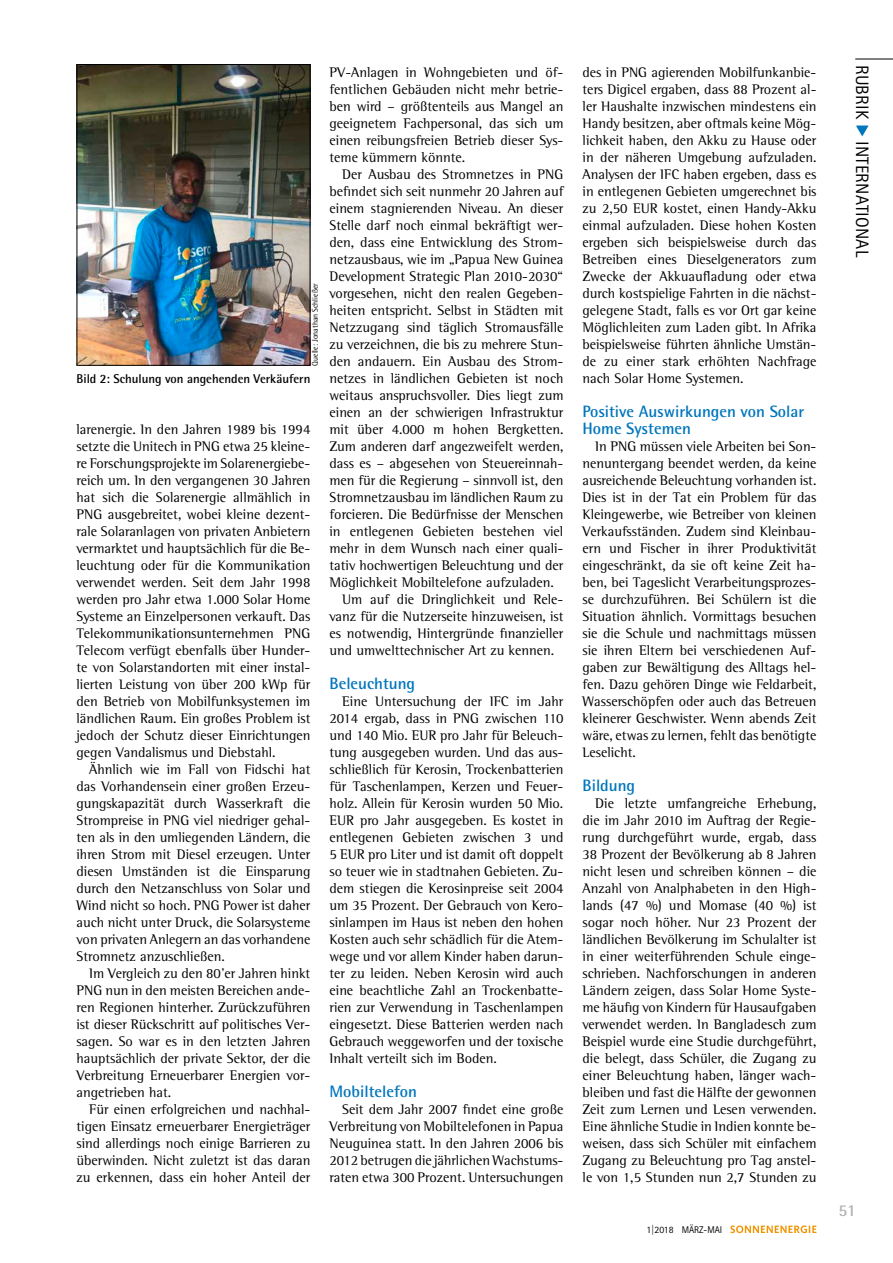
<style>
.page{position:relative;width:893px;height:1263px;background:#fff}
.page>*{position:absolute;margin:0;border:0;box-sizing:border-box;transform-origin:0 0}
.t1{font:18px "Rotis Sans Serif Std";letter-spacing:.01em;color:#000}
.t2{font:700 16.5px/17px "Rotis Semi Sans Std";color:#0076bd}
.t3{font:700 16.5px "Rotis Semi Sans Std";color:#b1b3b4}
.t4{font:14.25px/17px "Rotis Semi Serif Std";color:#000;text-align:justify}
.t5{font:700 12.75px "Rotis Semi Sans Std";color:#000}
.t6{font:9.75px "Rotis Sans Serif Std";color:#000}
.t7{font:8.25px "Rotis Semi Sans Std";color:#000;scale:.94 1}
.s1{color:#0076bd}
</style>
<div class="page">
<svg style="left:730px;top:1225px;width:86px;height:8px"></svg>
<hr style="left:855px;top:59px;width:38px;height:1px;background:#000">
<img style="left:79px;top:66px;width:229px;height:298px">
<div style="left:77px;top:64px;width:233px;height:302px;border:1px solid #000"></div>
<svg style="left:856px;top:125px;width:13px;height:12px"></svg>
<p class="t7" style="left:310px;top:366px;width:89px;rotate:-90deg">Quelle: Jonathan Schließer</p>
<p class="t5" style="left:77px;top:371px;width:235px">Bild 2: Schulung von angehenden Verkäufern</p>
<p class="t4" style="left:77px;top:420px;width:235px">larenergie. In den Jahren 1989 bis 1994 setzte die Unitech in PNG etwa 25 kleine&shy;re Forschungsprojekte im Solarenergiebe&shy;reich um. In den vergangenen 30 Jahren hat sich die Solarenergie allmählich in PNG ausgebreitet, wobei kleine dezent&shy;rale Solaranlagen von privaten Anbietern vermarktet und hauptsächlich für die Be&shy;leuchtung oder für die Kommunikation verwendet werden. Seit dem Jahr 1998 werden pro Jahr etwa 1.000 Solar Home Systeme an Einzelpersonen verkauft. Das Telekommunikationsunternehmen PNG Telecom verfügt ebenfalls über Hunder&shy;te von Solarstandorten mit einer instal&shy;lierten Leistung von über 200 kWp für den Betrieb von Mobilfunksystemen im ländlichen Raum. Ein großes Problem ist jedoch der Schutz dieser Einrichtungen gegen Vandalismus und Diebstahl.</p>
<p class="t4" style="left:77px;top:761px;width:235px;text-indent:13px">Ähnlich wie im Fall von Fidschi hat das Vorhandensein einer großen Erzeu&shy;gungskapazität durch Wasserkraft die Strompreise in PNG viel niedriger gehal&shy;ten als in den umliegenden Ländern, die ihren Strom mit Diesel erzeugen. Unter diesen Umständen ist die Einsparung durch den Netzanschluss von Solar und Wind nicht so hoch. PNG Power ist daher auch nicht unter Druck, die Solarsysteme von privaten Anlegern an das vorhandene Stromnetz anzuschließen.</p>
<p class="t4" style="left:77px;top:965px;width:235px;text-indent:13px">Im Vergleich zu den 80’er Jahren hinkt PNG nun in den meisten Bereichen ande&shy;ren Regionen hinterher. Zurückzuführen ist dieser Rückschritt auf politisches Ver&shy;sagen. So war es in den letzten Jahren hauptsächlich der private Sektor, der die Verbreitung Erneuerbarer Energien vor&shy;angetrieben hat.</p>
<p class="t4" style="left:77px;top:1101px;width:235px;text-indent:13px">Für einen erfolgreichen und nachhal&shy;tigen Einsatz erneuerbarer Energieträger sind allerdings noch einige Barrieren zu überwinden. Nicht zuletzt ist das daran zu erkennen, dass ein hoher Anteil der</p>
<p class="t4" style="left:330px;top:64px;width:235px">PV-Anlagen in Wohngebieten und öf&shy;fentlichen Gebäuden nicht mehr betrie&shy;ben wird – größtenteils aus Mangel an geeignetem Fachpersonal, das sich um einen reibungsfreien Betrieb dieser Sys&shy;teme kümmern könnte.</p>
<p class="t4" style="left:342px;top:166px;width:223px">Der Ausbau des Stromnetzes in PNG</p>
<p class="t4" style="left:330px;top:183px;width:235px">befindet sich seit nunmehr 20 Jahren auf</p>
<p class="t4" style="left:330px;top:200px;width:235px">einem stagnierenden Niveau. An dieser</p>
<p class="t4" style="left:330px;top:217px;width:235px">Stelle darf noch einmal bekräftigt wer-</p>
<p class="t4" style="left:330px;top:234px;width:235px">den, dass eine Entwicklung des Strom-</p>
<p class="t4" style="left:330px;top:251px;width:235px">netzausbaus, wie im „Papua New Guinea</p>
<p class="t4" style="left:330px;top:268px;width:235px">Development Strategic Plan 2010-2030“</p>
<p class="t4" style="left:330px;top:285px;width:235px">vorgesehen, nicht den realen Gegeben-</p>
<p class="t4" style="left:330px;top:302px;width:235px">heiten entspricht. Selbst in Städten mit</p>
<p class="t4" style="left:330px;top:319px;width:235px">Netzzugang sind täglich Stromausfälle</p>
<p class="t4" style="left:330px;top:336px;width:235px">zu verzeichnen, die bis zu mehrere Stun-</p>
<p class="t4" style="left:330px;top:353px;width:235px">den andauern. Ein Ausbau des Strom-</p>
<p class="t4" style="left:330px;top:370px;width:235px">netzes in ländlichen Gebieten ist noch</p>
<p class="t4" style="left:330px;top:387px;width:235px">weitaus anspruchsvoller. Dies liegt zum</p>
<p class="t4" style="left:330px;top:404px;width:235px">einen an der schwierigen Infrastruktur</p>
<p class="t4" style="left:330px;top:421px;width:235px">mit über 4.000 m hohen Bergketten.</p>
<p class="t4" style="left:330px;top:438px;width:235px">Zum anderen darf angezweifelt werden,</p>
<p class="t4" style="left:330px;top:455px;width:235px">dass es – abgesehen von Steuereinnah-</p>
<p class="t4" style="left:330px;top:472px;width:235px">men für die Regierung – sinnvoll ist, den</p>
<p class="t4" style="left:330px;top:489px;width:235px">Stromnetzausbau im ländlichen Raum zu</p>
<p class="t4" style="left:330px;top:506px;width:235px">forcieren. Die Bedürfnisse der Menschen</p>
<p class="t4" style="left:330px;top:523px;width:235px">in entlegenen Gebieten bestehen viel</p>
<p class="t4" style="left:330px;top:540px;width:235px">mehr in dem Wunsch nach einer quali-</p>
<p class="t4" style="left:330px;top:557px;width:235px">tativ hochwertigen Beleuchtung und der</p>
<p class="t4" style="left:330px;top:574px;width:226px">Möglichkeit Mobiltelefone aufzuladen.</p>
<p class="t4" style="left:342px;top:591px;width:223px">Um auf die Dringlichkeit und Rele-</p>
<p class="t4" style="left:330px;top:608px;width:235px">vanz für die Nutzerseite hinzuweisen, ist</p>
<p class="t4" style="left:330px;top:625px;width:235px">es notwendig, Hintergründe finanzieller</p>
<p class="t4" style="left:330px;top:642px;width:226px">und umwelttechnischer Art zu kennen.</p>
<p class="t2" style="left:330px;top:674px;width:87px">Beleuchtung</p>
<p class="t4" style="left:330px;top:693px;width:235px;text-indent:13px">Eine Untersuchung der IFC im Jahr 2014 ergab, dass in PNG zwischen 110 und 140 Mio. EUR pro Jahr für Beleuch&shy;tung ausgegeben wurden. Und das aus&shy;schließlich für Kerosin, Trockenbatterien für Taschenlampen, Kerzen und Feuer&shy;holz. Allein für Kerosin wurden 50 Mio.<br>EUR pro Jahr ausgegeben. Es kostet in entlegenen Gebieten zwischen 3 und 5 EUR pro Liter und ist damit oft doppelt so teuer wie in stadtnahen Gebieten. Zu&shy;dem stiegen die Kerosinpreise seit 2004 um 35 Prozent. Der Gebrauch von Kero&shy;sinlampen im Haus ist neben den hohen Kosten auch sehr schädlich für die Atem&shy;wege und vor allem Kinder haben darun&shy;ter zu leiden. Neben Kerosin wird auch eine beachtliche Zahl an Trockenbatte&shy;rien zur Verwendung in Taschenlampen eingesetzt. Diese Batterien werden nach Gebrauch weggeworfen und der toxische Inhalt verteilt sich im Boden.</p>
<p class="t2" style="left:330px;top:1083px;width:89px">Mobiltelefon</p>
<p class="t4" style="left:330px;top:1101px;width:235px;text-indent:13px">Seit dem Jahr 2007 findet eine große Verbreitung von Mobiltelefonen in Papua Neuguinea statt. In den Jahren 2006 bis 2012 betrugen die jährlichen Wachstums&shy;raten etwa 300 Prozent. Untersuchungen</p>
<p class="t4" style="left:583px;top:63px;width:235px">des in PNG agierenden Mobilfunkanbie&shy;ters Digicel ergaben, dass 88 Prozent al&shy;ler Haushalte inzwischen mindestens ein Handy besitzen, aber oftmals keine Mög&shy;lichkeit haben, den Akku zu Hause oder in der näheren Umgebung aufzuladen.<br>Analysen der IFC haben ergeben, dass es in entlegenen Gebieten umgerechnet bis zu 2,50 EUR kostet, einen Handy-Akku einmal aufzuladen. Diese hohen Kosten ergeben sich beispielsweise durch das Betreiben eines Dieselgenerators zum Zwecke der Akkuaufladung oder etwa durch kostspielige Fahrten in die nächst&shy;gelegene Stadt, falls es vor Ort gar keine Möglichleiten zum Laden gibt. In Afrika beispielsweise führten ähnliche Umstän&shy;de zu einer stark erhöhten Nachfrage nach Solar Home Systemen.</p>
<p class="t2" style="left:583px;top:402px;width:223px">Positive Auswirkungen von Solar<br>Home Systemen</p>
<p class="t4" style="left:583px;top:437px;width:235px;text-indent:13px">In PNG müssen viele Arbeiten bei Son&shy;nenuntergang beendet werden, da keine ausreichende Beleuchtung vorhanden ist.<br>Dies ist in der Tat ein Problem für das Kleingewerbe, wie Betreiber von kleinen Verkaufsständen. Zudem sind Kleinbau&shy;ern und Fischer in ihrer Produktivität eingeschränkt, da sie oft keine Zeit ha&shy;ben, bei Tageslicht Verarbeitungsprozes&shy;se durchzuführen. Bei Schülern ist die Situation ähnlich. Vormittags besuchen sie die Schule und nachmittags müssen sie ihren Eltern bei verschiedenen Auf&shy;gaben zur Bewältigung des Alltags hel&shy;fen. Dazu gehören Dinge wie Feldarbeit, Wasserschöpfen oder auch das Betreuen kleinerer Geschwister. Wenn abends Zeit wäre, etwas zu lernen, fehlt das benötigte Leselicht.</p>
<p class="t2" style="left:583px;top:777px;width:54px">Bildung</p>
<p class="t4" style="left:583px;top:795px;width:235px;text-indent:13px">Die letzte umfangreiche Erhebung, die im Jahr 2010 im Auftrag der Regie&shy;rung durchgeführt wurde, ergab, dass 38 Prozent der Bevölkerung ab 8 Jahren nicht lesen und schreiben können – die Anzahl von Analphabeten in den High&shy;lands (47 %) und Momase (40 %) ist sogar noch höher. Nur 23 Prozent der ländlichen Bevölkerung im Schulalter ist in einer weiterführenden Schule einge&shy;schrieben. Nachforschungen in anderen Ländern zeigen, dass Solar Home Syste&shy;me häufig von Kindern für Hausaufgaben verwendet werden. In Bangladesch zum Beispiel wurde eine Studie durchgeführt, die belegt, dass Schüler, die Zugang zu einer Beleuchtung haben, länger wach&shy;bleiben und fast die Hälfte der gewonnen Zeit zum Lernen und Lesen verwenden.<br>Eine ähnliche Studie in Indien konnte be&shy;weisen, dass sich Schüler mit einfachem Zugang zu Beleuchtung pro Tag anstel&shy;le von 1,5 Stunden nun 2,7 Stunden zu</p>
<p class="t6" style="left:646px;top:1223px;width:77px">1|2018 MÄRZ-MAI</p>
<p class="t1" style="left:873px;top:65px;width:194px;rotate:90deg">RUBRIK <span class="s1">◆</span> INTERNATIONAL</p>
<p class="t3" style="left:839px;top:1200px;width:19px">51</p>
</div>
